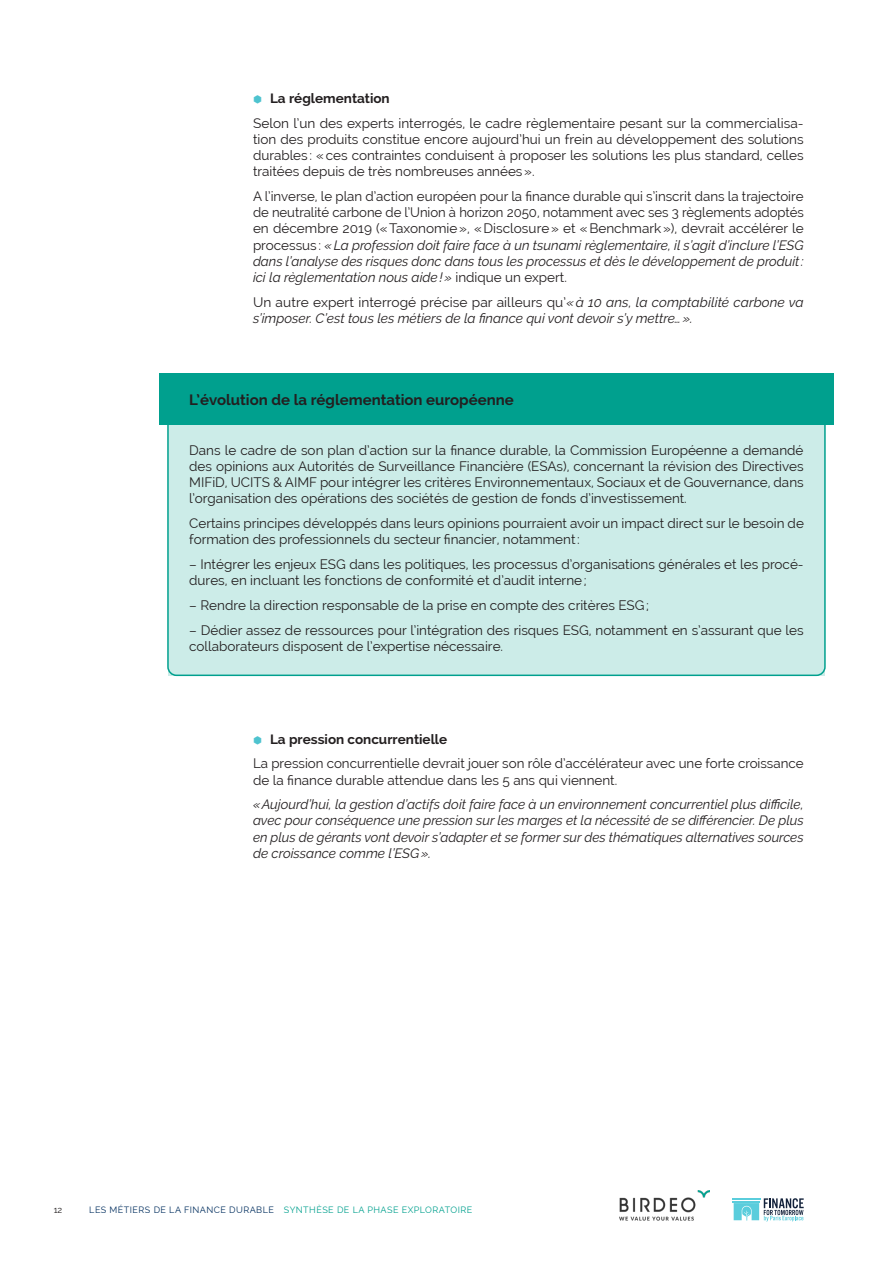
<style>
.page{position:relative;width:893px;height:1263px;background:#fff}
.page>*{position:absolute;margin:0;border:0;box-sizing:border-box;transform-origin:0 0}
.encadré_titre{font:700 15px "Raleway";color:#231f20}
.texte_lecture{font:13.5px/16.2px "Raleway";color:#231f20;text-align:justify}
.encadré{font:13.5px/16.2px "Raleway";color:#231f20}
.texte_lecture-2{font:italic 13.5px/16.2px "Raleway";color:#231f20}
.t1{font:700 13.5px "Raleway";color:#231f20}
.t2{font:9px "Raleway";letter-spacing:.05em;color:#00a08e}
.t3{font:9px "Raleway";color:#231f20}
.s1{color:#4ec3cf}
.s2{font-style:italic}
.s3{font-style:normal}
.s4{color:#002e5e}
</style>
<div class="page">
<hr style="left:732px;top:1198px;width:29px;height:2px;background:#5acddc">
<svg style="left:733px;top:1198px;width:71px;height:23px"></svg>
<img style="left:620px;top:1191px;width:89px;height:30px">
<div style="left:159px;top:373px;width:674px;height:52px;background:#00a08e"></div>
<div style="left:167px;top:425px;width:659px;height:252px;background:#ccece8"></div>
<p class="t1" style="left:253px;top:90px;width:138px"><span class="s1">⬢</span> La réglementation</p>
<p class="texte_lecture" style="left:253px;top:115px;width:552px">Selon l’un des experts interrogés, le cadre règlementaire pesant sur la commercialisa&shy;tion des produits constitue encore aujourd’hui un frein au développement des solutions durables : «ces contraintes conduisent à proposer les solutions les plus standard, celles traitées depuis de très nombreuses années».</p>
<p class="texte_lecture" style="left:253px;top:188px;width:552px">A l’inverse, le plan d’action européen pour la finance durable qui s’inscrit dans la trajectoire de neutralité carbone de l’Union à horizon 2050, notamment avec ses 3 règlements adoptés en décembre 2019 («Taxonomie», «Disclosure» et «Benchmark»), devrait accélérer le processus : <span class="s2">« La profession doit faire face à un tsunami règlementaire, il s’agit d’inclure l’ESG dans l’analyse des risques donc dans tous les processus et dès le développement de produit : ici la règlementation nous aide ! »</span> indique un expert.</p>
<p class="texte_lecture-2" style="left:253px;top:294px;width:552px"><span class="s3">Un autre expert interrogé précise par ailleurs qu’</span>« à 10 ans, la comptabilité carbone va s’imposer. C’est tous les métiers de la finance qui vont devoir s’y mettre… ».</p>
<p class="encadré_titre" style="left:189px;top:391px;width:326px">L’évolution de la réglementation européenne</p>
<p class="encadré" style="left:189px;top:442px;width:616px;text-align:justify">Dans le cadre de son plan d’action sur la finance durable, la Commission Européenne a demandé des opinions aux Autorités de Surveillance Financière (ESAs), concernant la révision des Directives MIFiD, UCITS &amp; AIMF pour intégrer les critères Environnementaux, Sociaux et de Gouvernance, dans l’organisation des opérations des sociétés de gestion de fonds d’investissement.</p>
<p class="encadré" style="left:189px;top:515px;width:616px">Certains principes développés dans leurs opinions pourraient avoir un impact direct sur le besoin de formation des professionnels du secteur financier, notamment:</p>
<p class="encadré" style="left:189px;top:556px;width:616px">– Intégrer les enjeux ESG dans les politiques, les processus d’organisations générales et les procé&shy;dures, en incluant les fonctions de conformité et d’audit interne;</p>
<p class="encadré" style="left:189px;top:597px;width:461px">– Rendre la direction responsable de la prise en compte des critères ESG;</p>
<p class="encadré" style="left:189px;top:622px;width:616px">– Dédier assez de ressources pour l’intégration des risques ESG, notamment en s’assurant que les collaborateurs disposent de l’expertise nécessaire.</p>
<p class="t1" style="left:253px;top:731px;width:196px"><span class="s1">⬢</span> La pression concurrentielle</p>
<p class="texte_lecture" style="left:253px;top:755px;width:552px">La pression concurrentielle devrait jouer son rôle d’accélérateur avec une forte croissance de la finance durable attendue dans les 5 ans qui viennent.</p>
<p class="texte_lecture-2" style="left:253px;top:796px;width:552px;text-align:justify">« Aujourd’hui, la gestion d’actifs doit faire face à un environnement concurrentiel plus difficile, avec pour conséquence une pression sur les marges et la nécessité de se différencier. De plus en plus de gérants vont devoir s’adapter et se former sur des thématiques alternatives sources de croissance comme l’ESG ».</p>
<p class="t3" style="left:54px;top:1205px;width:10px">12</p>
<p class="t2" style="left:89px;top:1205px;width:384px"><span class="s4">LES MÉTIERS DE LA FINANCE DURABLE</span> SYNTHÈSE DE LA PHASE EXPLORATOIRE</p>
</div>
